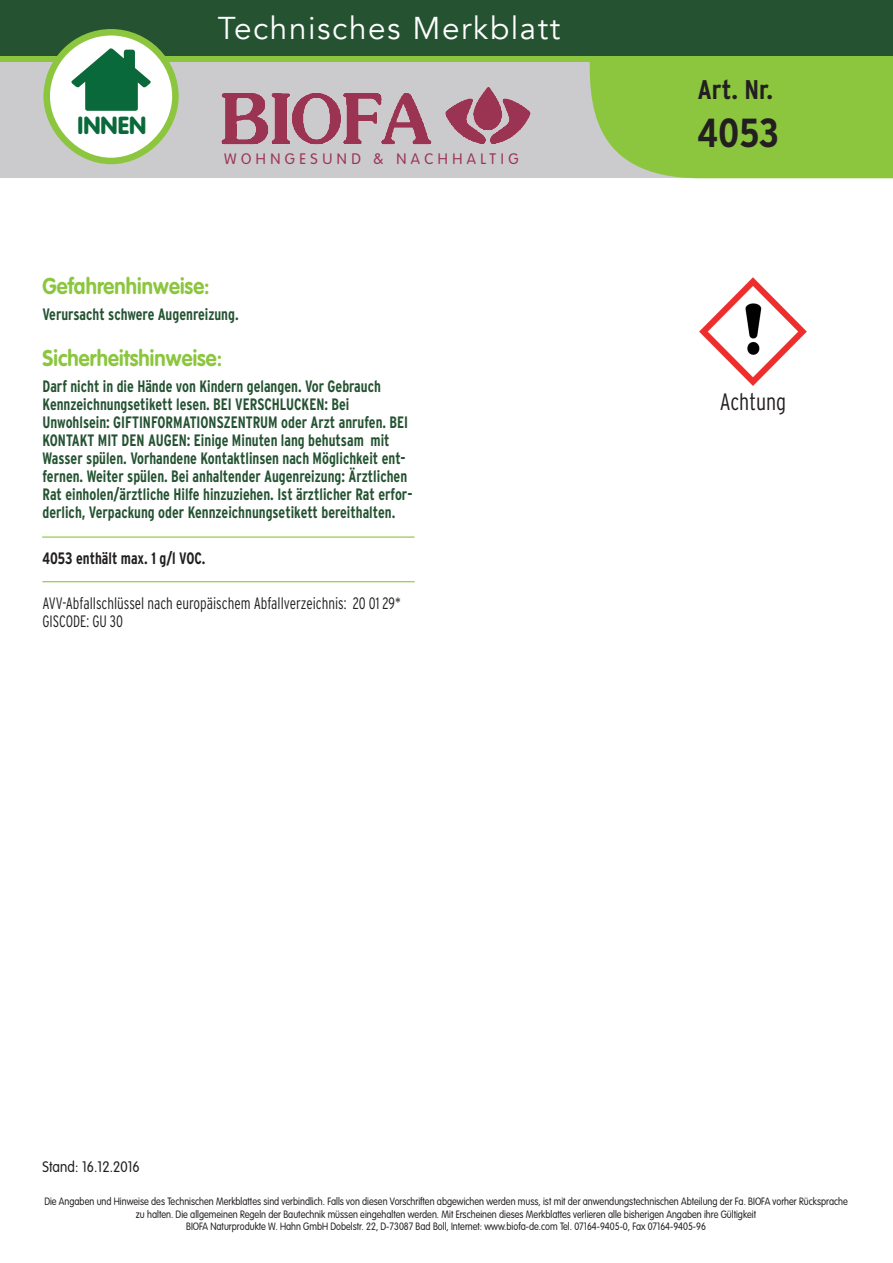
<style>
.page{position:relative;width:893px;height:1263px;background:#fff}
.page>*{position:absolute;margin:0;border:0;box-sizing:border-box;transform-origin:0 0}
.t1{font:700 condensed 40.5px "Interstate";color:#231f20}
.t2{font:31.5px "Avenir";letter-spacing:.05em;color:#fff}
.t3{font:700 condensed 27px "Interstate";color:#231f20}
.t4{font:900 24.3px "VAG Rounded";color:#0a693a}
.t5{font:300 condensed 23.7px "Interstate";color:#231f20;scale:.95 1}
.t6{font:700 22.5px "VAG Rounded Std";letter-spacing:.005em;color:#8bc63e;scale:.9 1}
.t7{font:700 condensed 16.5px/18px "Interstate";color:#255332;scale:.9 1}
.t8{font:300 condensed 16.5px/18px "Interstate";color:#231f20;scale:.9 1}
.t9{font:700 condensed 16.5px "Interstate";color:#231f20;scale:.9 1}
.t10{font:300 15px "VAG Rounded Std";letter-spacing:.3em;color:#9b3452}
.t11{font:300 15px "VAG Rounded Std";letter-spacing:.005em;color:#231f20;scale:.9 1}
.t12{font:300 10.5px/12.6px "VAG Rounded Std";color:#231f20;text-align:center;scale:.87 1}
</style>
<div class="page">
<hr style="left:42px;top:536px;width:372px;height:2px;background:#8bc63e">
<hr style="left:42px;top:581px;width:373px;height:1px;background:#8bc63e">
<img style="left:699px;top:277px;width:108px;height:109px">
<div style="left:0;top:0;width:893px;height:178px;background:#cbcacd"></div>
<svg style="left:589px;top:62px;width:304px;height:117px;background:#90c649"></svg>
<svg style="left:0;top:55px;width:893px;height:7px;background:#7cb53c"></svg>
<div style="left:0;top:0;width:893px;height:55px;background:#255332"></div>
<img style="left:221px;top:87px;width:310px;height:58px">
<div style="left:47px;top:32px;width:128px;height:129px;background:#fff;border-radius:50%"></div>
<div style="left:43px;top:29px;width:136px;height:135px;border:7px solid #8bc63e;border-radius:50%"></div>
<svg style="left:71px;top:48px;width:80px;height:63px"></svg>
<h3 class="t4" style="left:78px;top:111px;width:70px">INNEN</h3>
<h2 class="t2" style="left:218px;top:9px;width:344px">Technisches Merkblatt</h2>
<p class="t10" style="left:224px;top:150px;width:296px">WOHNGESUND &amp; NACHHALTIG</p>
<h3 class="t6" style="left:43px;top:273px;width:187px">Gefahrenhinweise:</h3>
<p class="t7" style="left:43px;top:305px;width:219px">Verursacht schwere Augenreizung.</p>
<h3 class="t6" style="left:43px;top:344px;width:201px">Sicherheitshinweise:</h3>
<p class="t7" style="left:43px;top:377px;width:413px">Darf nicht in die Hände von Kindern gelangen. Vor Gebrauch Kennzeichnungsetikett lesen. BEI VERSCHLUCKEN: Bei Unwohlsein: GIFTINFORMATIONSZENTRUM oder Arzt anrufen. BEI KONTAKT MIT DEN AUGEN: Einige Minuten lang behutsam mit Wasser spülen. Vorhandene Kontaktlinsen nach Möglichkeit ent&shy;fernen. Weiter spülen. Bei anhaltender Augenreizung: Ärztlichen Rat einholen/ärztliche Hilfe hinzuziehen. Ist ärztlicher Rat erfor&shy;derlich, Verpackung oder Kennzeichnungsetikett bereithalten.</p>
<p class="t9" style="left:43px;top:548px;width:182px">4053 enthält max. 1 g/l VOC.</p>
<p class="t8" style="left:43px;top:594px;width:400px">AVV-Abfallschlüssel nach europäischem Abfallverzeichnis: 20 01 29*<br>GISCODE: GU 30</p>
<h3 class="t3" style="left:697px;top:73px;width:77px">Art. Nr.</h3>
<h1 class="t1" style="left:697px;top:108px;width:84px">4053</h1>
<h3 class="t5" style="left:720px;top:387px;width:71px">Achtung</h3>
<p class="t11" style="left:43px;top:1159px;width:110px">Stand: 16.12.2016</p>
<p class="t12" style="left:44px;top:1195px;width:925px">Die Angaben und Hinweise des Technischen Merkblattes sind verbindlich. Falls von diesen Vorschriften abgewichen werden muss, ist mit der anwendungstechnischen Abteilung der Fa. BIOFA vorher Rücksprache zu halten. Die allgemeinen Regeln der Bautechnik müssen eingehalten werden. Mit Erscheinen dieses Merkblattes verlieren alle bisherigen Angaben ihre Gültigkeit<br>BIOFA Naturprodukte W. Hahn GmbH Dobelstr. 22, D-73087 Bad Boll, Internet: www.biofa-de.com Tel. 07164-9405-0, Fax 07164-9405-96</p>
</div>
